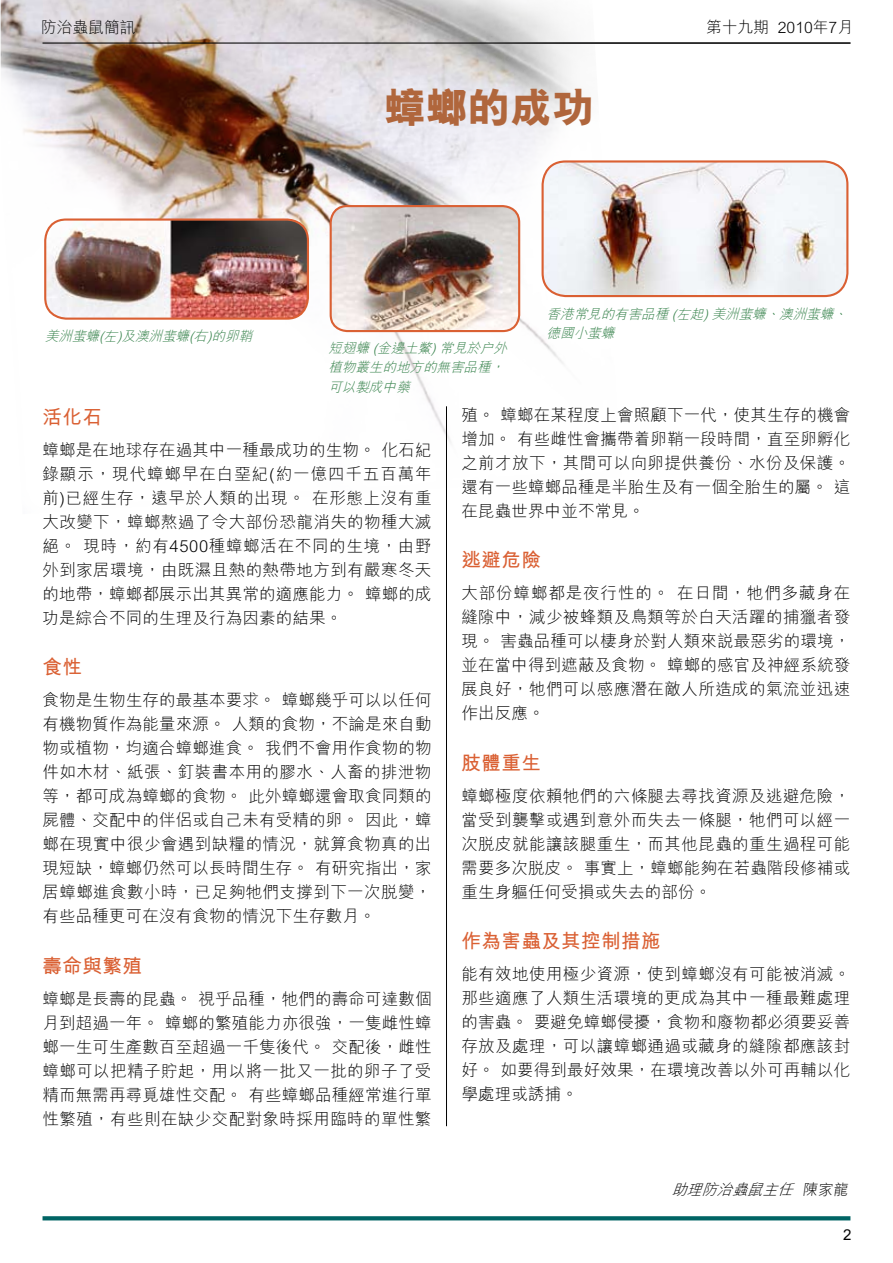
<style>
.page{position:relative;width:893px;height:1263px;background:#fff}
.page>*{position:absolute;margin:0;border:0;box-sizing:border-box;transform-origin:0 0}
.t1{font:800 42px "M Hei HK";color:#b0663c}
.t2{font:700 19.5px "M Hei HK";letter-spacing:.025em;color:#da6033}
.t3{font:300 16.5px/24px "M Hei HK";letter-spacing:.01em;color:#000;text-align:justify}
.t4{font:300 15.75px "M Hei HK";color:#000}
.t5{font:italic 300 15px "M Hei HK";color:#000}
.t6{font:700 15px "M Hei HK";color:#000}
.t7{font:italic 300 13.5px/19.5px "M Hei HK";color:#36824b}
.s1{font-style:normal}
</style>
<div class="page">
<svg style="left:43px;top:1216px;width:807px;height:4px;background:#0d6c6c"></svg>
<img style="left:1px;top:0;width:620px;height:443px">
<hr style="left:446px;top:406px;width:1px;height:720px;background:#000">
<hr style="left:43px;top:43px;width:807px;height:1px;background:#000">
<img style="left:331px;top:206px;width:188px;height:125px">
<div style="left:330px;top:205px;width:190px;height:127px;border:2px solid #da6033;border-radius:17px"></div>
<img style="left:543px;top:161px;width:304px;height:135px">
<div style="left:541px;top:160px;width:307px;height:137px;border:2px solid #da6033;border-radius:23px"></div>
<img style="left:45px;top:220px;width:263px;height:99px">
<div style="left:44px;top:218px;width:265px;height:102px;border:2px solid #da6033;border-radius:21px"></div>
<p class="t4" style="left:41px;top:16px;width:96px">防治蟲鼠簡訊</p>
<p class="t4" style="left:706px;top:16px;width:149px">第十九期 2010年7月</p>
<h1 class="t1" style="left:384px;top:80px;width:211px">蟑螂的成功</h1>
<p class="t7" style="left:547px;top:303px;width:306px">香港常見的有害品種 (左起)美洲蜚蠊、澳洲蜚蠊、</p>
<p class="t7" style="left:45px;top:326px;width:213px">美洲蜚蠊(左)及澳洲蜚蠊(右)的卵鞘</p>
<p class="t7" style="left:547px;top:323px;width:74px">德國小蜚蠊</p>
<p class="t7" style="left:328px;top:338px;width:185px">短翅蠊 (金邊土鱉)常見於户外植物叢生的地方的無害品種，可以製成中藥</p>
<p class="t2" style="left:43px;top:402px;width:61px">活化石</p>
<p class="t3" style="left:43px;top:437px;width:391px">蟑螂是在地球存在過其中一種最成功的生物。 化石紀錄顯示，現代蟑螂早在白堊紀(約一億四千五百萬年前)已經生存，遠早於人類的出現。 在形態上沒有重大改變下，蟑螂熬過了令大部份恐龍消失的物種大滅絕。 現時，約有4500種蟑螂活在不同的生境，由野外到家居環境，由既濕且熱的熱帶地方到有嚴寒冬天的地帶，蟑螂都展示出其異常的適應能力。 蟑螂的成功是綜合不同的生理及行為因素的結果。</p>
<p class="t2" style="left:43px;top:653px;width:41px">食性</p>
<p class="t3" style="left:43px;top:687px;width:391px">食物是生物生存的最基本要求。 蟑螂幾乎可以以任何有機物質作為能量來源。 人類的食物，不論是來自動物或植物，均適合蟑螂進食。 我們不會用作食物的物件如木材、紙張、釘裝書本用的膠水、人畜的排泄物等，都可成為蟑螂的食物。 此外蟑螂還會取食同類的屍體、交配中的伴侶或自己未有受精的卵。 因此，蟑螂在現實中很少會遇到缺糧的情況，就算食物真的出現短缺，蟑螂仍然可以長時間生存。 有研究指出，家居蟑螂進食數小時，已足夠牠們支撐到下一次脫變，有些品種更可在沒有食物的情況下生存數月。</p>
<p class="t2" style="left:43px;top:951px;width:101px">壽命與繁殖</p>
<p class="t3" style="left:43px;top:986px;width:391px">蟑螂是長壽的昆蟲。 視乎品種，牠們的壽命可達數個月到超過一年。 蟑螂的繁殖能力亦很強，一隻雌性蟑螂一生可生產數百至超過一千隻後代。 交配後，雌性蟑螂可以把精子貯起，用以將一批又一批的卵子了受精而無需再尋覓雄性交配。 有些蟑螂品種經常進行單性繁殖，有些則在缺少交配對象時採用臨時的單性繁</p>
<p class="t3" style="left:461px;top:402px;width:391px">殖。 蟑螂在某程度上會照顧下一代，使其生存的機會增加。 有些雌性會攜帶着卵鞘一段時間，直至卵孵化之前才放下，其間可以向卵提供養份、水份及保護。還有一些蟑螂品種是半胎生及有一個全胎生的屬。 這在昆蟲世界中並不常見。</p>
<p class="t2" style="left:461px;top:546px;width:81px">逃避危險</p>
<p class="t3" style="left:461px;top:580px;width:391px">大部份蟑螂都是夜行性的。 在日間，牠們多藏身在縫隙中，減少被蜂類及鳥類等於白天活躍的捕獵者發現。 害蟲品種可以棲身於對人類來說最惡劣的環境，並在當中得到遮蔽及食物。 蟑螂的感官及神經系統發展良好，牠們可以感應潛在敵人所造成的氣流並迅速作出反應。</p>
<p class="t2" style="left:461px;top:748px;width:81px">肢體重生</p>
<p class="t3" style="left:461px;top:783px;width:391px">蟑螂極度依賴牠們的六條腿去尋找資源及逃避危險，當受到襲擊或遇到意外而失去一條腿，牠們可以經一次脫皮就能讓該腿重生，而其他昆蟲的重生過程可能需要多次脫皮。 事實上，蟑螂能夠在若蟲階段修補或重生身軀任何受損或失去的部份。</p>
<p class="t2" style="left:461px;top:927px;width:201px">作為害蟲及其控制措施</p>
<p class="t3" style="left:461px;top:961px;width:391px">能有效地使用極少資源，使到蟑螂沒有可能被消滅。那些適應了人類生活環境的更成為其中一種最難處理的害蟲。 要避免蟑螂侵擾，食物和廢物都必須要妥善存放及處理，可以讓蟑螂通過或藏身的縫隙都應該封好。 如要得到最好效果，在環境改善以外可再輔以化學處理或誘捕。</p>
<p class="t5" style="left:671px;top:1178px;width:181px">助理防治蟲鼠主任 <span class="s1">陳家龍</span></p>
<p class="t6" style="left:843px;top:1224px;width:10px">2</p>
</div>
